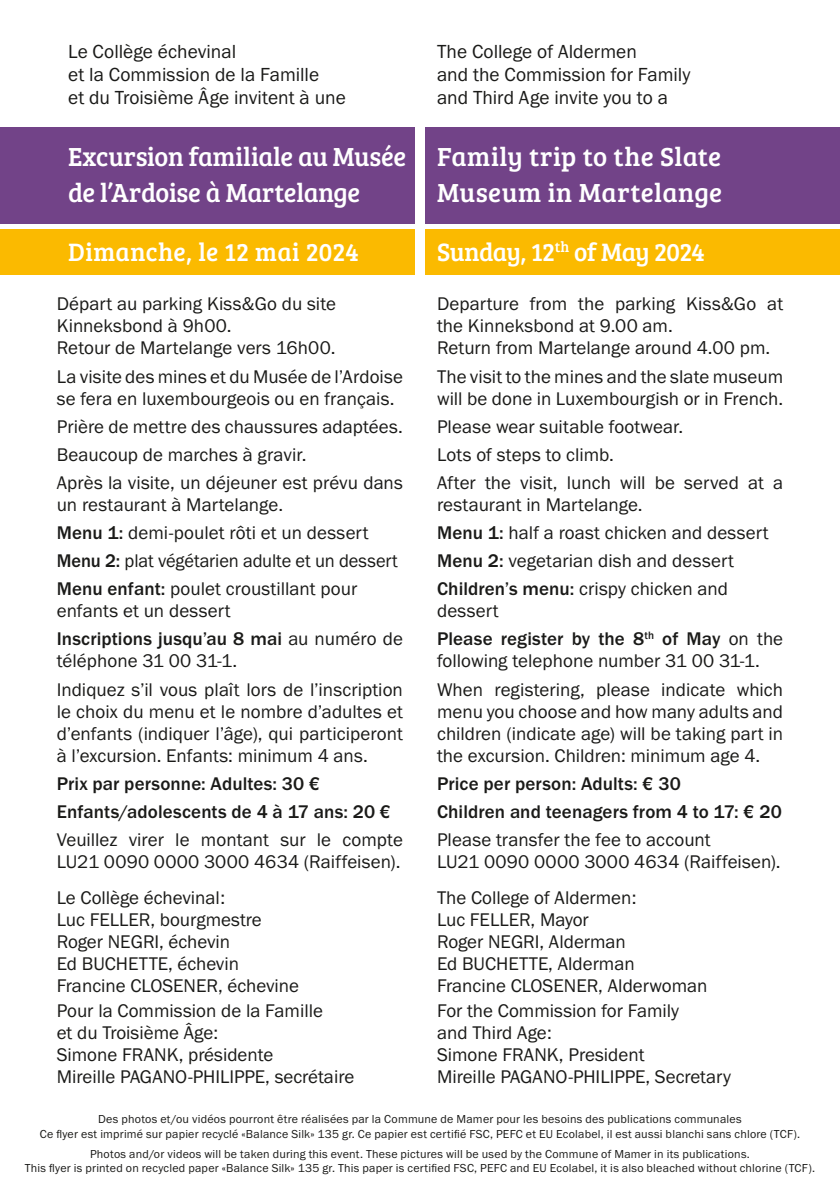
<style>
.page{position:relative;width:840px;height:1191px;background:#fff}
.page>*{position:absolute;margin:0;border:0;box-sizing:border-box;transform-origin:0 0}
.t1{font:27px/36px "Bree Serif";color:#fff}
.t2{font:26px "Bree Serif";color:#fff}
.t3{font:26px "Bree Serif";letter-spacing:-.02em;color:#fff}
.t4{font:19.6px/23px "Franklin Gothic URW Boo";color:#1a1a18}
.t5{font:19px/22px "Franklin Gothic URW Boo";color:#1a1a18}
.t6{font:500 19px/28.2px "Franklin Gothic URW";letter-spacing:.005em;color:#1a1a18}
.t7{font:12px/14.4px "Franklin Gothic URW Boo";letter-spacing:.02em;color:#1a1a18;text-align:center}
.s1{font-family:"Franklin Gothic URW";font-weight:500}
.s2{font-family:"Franklin Gothic URW Boo";font-weight:400}
</style>
<div class="page">
<div style="left:0;top:127px;width:414px;height:96px;background:#724388"></div>
<div style="left:0;top:229px;width:414px;height:46px;background:#fbba00"></div>
<div style="left:425px;top:229px;width:414px;height:46px;background:#fbba00"></div>
<div style="left:425px;top:127px;width:414px;height:96px;background:#724388"></div>
<p class="t4" style="left:68px;top:40px;width:279px">Le Collège échevinal<br>et la Commission de la Famille<br>et du Troisième Âge invitent à une</p>
<p class="t4" style="left:437px;top:40px;width:255px">The College of Aldermen<br>and the Commission for Family and Third Age invite you to a</p>
<h1 class="t1" style="left:68px;top:138px;width:339px">Excursion familiale au Musée de l’Ardoise à Martelange</h1>
<h2 class="t2" style="left:68px;top:232px;width:292px">Dimanche, le 12 mai 2024</h2>
<h2 class="t3" style="left:437px;top:232px;width:269px">Sunday, 12<sup>th</sup> of May 2024</h2>
<h1 class="t1" style="left:437px;top:138px;width:286px">Family trip to the Slate<br>Museum in Martelange</h1>
<p class="t5" style="left:57px;top:292px;width:281px">Départ au parking Kiss&amp;Go du site<br>Kinneksbond à 9h00.<br>Retour de Martelange vers 16h00.</p>
<p class="t5" style="left:57px;top:365px;width:347px">La visite des mines et du Musée de l’Ardoise se fera en luxembourgeois ou en français.</p>
<p class="t5" style="left:57px;top:412px;width:347px;line-height:28.2px">Prière de mettre des chaussures adaptées.<br>Beaucoup de marches à gravir.<br>Après la visite, un déjeuner est prévu dans</p>
<p class="t5" style="left:57px;top:490px;width:342px;line-height:28.2px">un restaurant à Martelange.<br><span class="s1">Menu 1:</span> demi-poulet rôti et un dessert <span class="s1">Menu 2:</span> plat végétarien adulte et un dessert <span class="s1">Menu enfant:</span> poulet croustillant pour</p>
<p class="t5" style="left:57px;top:599px;width:175px">enfants et un dessert</p>
<p class="t6" style="left:57px;top:624px;width:347px">Inscriptions jusqu’au 8 mai <span class="s2">au numéro de</span></p>
<p class="t5" style="left:57px;top:646px;width:347px;line-height:28.2px">téléphone 31 00 31-1.<br>Indiquez s’il vous plaît lors de l’inscription</p>
<p class="t5" style="left:57px;top:700px;width:347px;text-align:justify">le choix du menu et le nombre d’adultes et d’enfants (indiquer l’âge), qui participeront à l’excursion. Enfants: minimum 4 ans.</p>
<p class="t6" style="left:57px;top:769px;width:335px">Prix par personne: Adultes: 30 €<br>Enfants/adolescents de 4 à 17 ans: 20 €</p>
<p class="t5" style="left:57px;top:828px;width:347px">Veuillez virer le montant sur le compte<br>LU21 0090 0000 3000 4634 (Raiffeisen).</p>
<p class="t5" style="left:57px;top:886px;width:243px">Le Collège échevinal:<br>Luc FELLER, bourgmestre<br>Roger NEGRI, échevin<br>Ed BUCHETTE, échevin<br>Francine CLOSENER, échevine</p>
<p class="t5" style="left:57px;top:999px;width:299px">Pour la Commission de la Famille<br>et du Troisième Âge:<br>Simone FRANK, présidente<br>Mireille PAGANO-PHILIPPE, secrétaire</p>
<p class="t5" style="left:437px;top:292px;width:347px">Departure from the parking Kiss&amp;Go at the Kinneksbond at 9.00 am.<br>Return from Martelange around 4.00 pm.</p>
<p class="t5" style="left:437px;top:365px;width:347px">The visit to the mines and the slate museum will be done in Luxembourgish or in French.</p>
<p class="t5" style="left:437px;top:412px;width:347px;line-height:28.2px">Please wear suitable footwear.<br>Lots of steps to climb.<br>After the visit, lunch will be served at a</p>
<p class="t5" style="left:437px;top:490px;width:333px;line-height:28.2px">restaurant in Martelange.<br><span class="s1">Menu 1:</span> half a roast chicken and dessert <span class="s1">Menu 2:</span> vegetarian dish and dessert <span class="s1">Children’s menu:</span> crispy chicken and</p>
<p class="t5" style="left:437px;top:599px;width:63px">dessert</p>
<p class="t6" style="left:437px;top:624px;width:347px">Please register by the 8<sup>th</sup> of May <span class="s2">on the</span></p>
<p class="t5" style="left:437px;top:646px;width:347px;line-height:28.2px">following telephone number 31 00 31-1.<br>When registering, please indicate which</p>
<p class="t5" style="left:437px;top:700px;width:347px;text-align:justify">menu you choose and how many adults and children (indicate age) will be taking part in the excursion. Children: minimum age 4.</p>
<p class="t6" style="left:437px;top:769px;width:346px">Price per person: Adults: € 30<br>Children and teenagers from 4 to 17: € 20</p>
<p class="t5" style="left:437px;top:828px;width:345px">Please transfer the fee to account<br>LU21 0090 0000 3000 4634 (Raiffeisen).</p>
<p class="t5" style="left:437px;top:886px;width:272px">The College of Aldermen:<br>Luc FELLER, Mayor<br>Roger NEGRI, Alderman<br>Ed BUCHETTE, Alderman<br>Francine CLOSENER, Alderwoman</p>
<p class="t5" style="left:437px;top:999px;width:295px">For the Commission for Family<br>and Third Age:<br>Simone FRANK, President<br>Mireille PAGANO-PHILIPPE, Secretary</p>
<p class="t7" style="left:40px;top:1112px;width:761px">Des photos et/ou vidéos pourront être réalisées par la Commune de Mamer pour les besoins des publications communales<br>Ce flyer est imprimé sur papier recyclé «Balance Silk» 135 gr. Ce papier est certifié FSC, PEFC et EU Ecolabel, il est aussi blanchi sans chlore (TCF).</p>
<p class="t7" style="left:25px;top:1146px;width:791px">Photos and/or videos will be taken during this event. These pictures will be used by the Commune of Mamer in its publications.<br>This flyer is printed on recycled paper «Balance Silk» 135 gr. This paper is certified FSC, PEFC and EU Ecolabel, it is also bleached without chlorine (TCF).</p>
</div>
